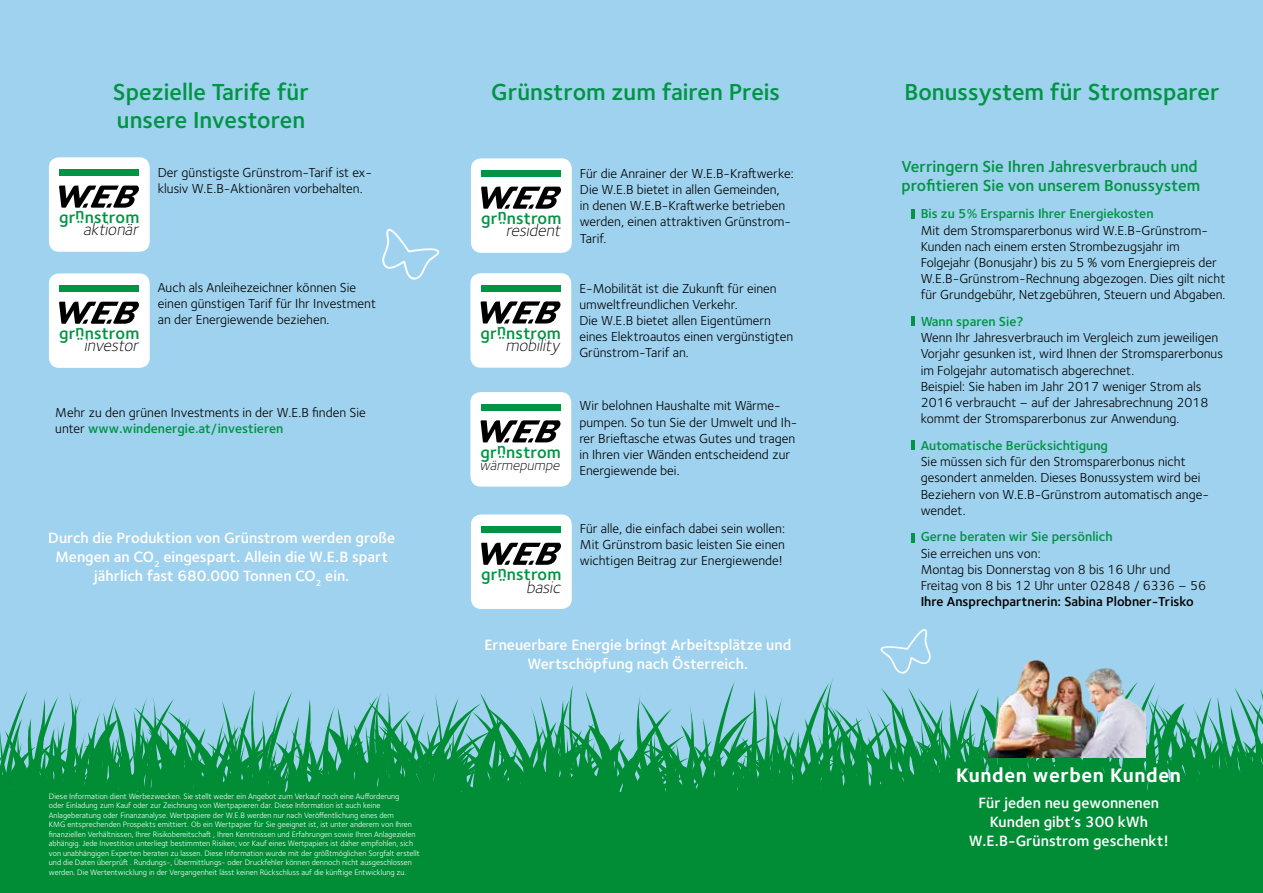
<style>
.page{position:relative;width:1263px;height:893px;background:#9fd2ee}
.page>*{position:absolute;margin:0;border:0;box-sizing:border-box;transform-origin:0 0}
.t1{font:600 24px/28.8px "Foundry Sterling OT2";color:#009444}
.t2{font:700 20.25px "Foundry Sterling OT2";letter-spacing:.03em;color:#fff}
.t3{font:600 17.1px "Foundry Sterling OT2";letter-spacing:.01em;color:#009444}
.t4{font:italic 300 17.1px "Foundry Sterling OT2";color:#000}
.t5{font:600 16.5px/19.8px "Foundry Sterling OT2";color:#009444}
.t6{font:600 15.45px/18.9px "Foundry Sterling OT2";color:#fff;text-align:center}
.t7{font:italic 300 14.55px "Foundry Sterling OT2";color:#000}
.t8{font:13.5px/16.2px "Foundry Sterling OT2";color:#000}
.t9{font:600 13.5px "Foundry Sterling OT2";color:#009444}
.t10{font:600 13.5px "Foundry Sterling OT2";color:#000}
.t11{font:8.1px/9.6px "Foundry Sterling OT2";color:#fff}
.s1{font-weight:600;color:#009444}
</style>
<div class="page">
<div style="left:49px;top:157px;width:101px;height:95px;background:#fff;border-radius:10px"></div>
<svg style="left:59px;top:186px;width:80px;height:22px"></svg>
<div style="left:59px;top:169px;width:80px;height:7px;background:#009444"></div>
<div style="left:471px;top:514px;width:101px;height:95px;background:#fff;border-radius:10px"></div>
<svg style="left:481px;top:543px;width:80px;height:22px"></svg>
<div style="left:481px;top:526px;width:80px;height:7px;background:#009444"></div>
<div style="left:471px;top:158px;width:101px;height:95px;background:#fff;border-radius:10px"></div>
<svg style="left:481px;top:187px;width:80px;height:22px"></svg>
<div style="left:481px;top:170px;width:80px;height:7px;background:#009444"></div>
<div style="left:49px;top:273px;width:101px;height:95px;background:#fff;border-radius:10px"></div>
<svg style="left:59px;top:302px;width:80px;height:22px"></svg>
<div style="left:59px;top:285px;width:80px;height:7px;background:#009444"></div>
<div style="left:470px;top:273px;width:101px;height:95px;background:#fff;border-radius:10px"></div>
<svg style="left:481px;top:301px;width:79px;height:22px"></svg>
<div style="left:481px;top:285px;width:79px;height:7px;background:#009444"></div>
<hr style="left:911px;top:209px;width:4px;height:10px;background:#009444">
<svg style="left:911px;top:317px;width:4px;height:9px"></svg>
<svg style="left:911px;top:441px;width:4px;height:9px"></svg>
<svg style="left:911px;top:533px;width:4px;height:9px"></svg>
<div style="left:470px;top:392px;width:101px;height:95px;background:#fff;border-radius:10px"></div>
<svg style="left:481px;top:420px;width:79px;height:22px"></svg>
<div style="left:481px;top:404px;width:79px;height:7px;background:#009444"></div>
<svg style="left:0;top:629px;width:1263px;height:264px"></svg>
<svg style="left:382px;top:228px;width:58px;height:52px"></svg>
<h1 class="t1" style="left:113px;top:76px;width:198px">Spezielle Tarife für unsere Investoren</h1>
<h1 class="t1" style="left:491px;top:76px;width:290px">Grünstrom zum fairen Preis</h1>
<h1 class="t1" style="left:904px;top:76px;width:317px">Bonussystem für Stromsparer</h1>
<p class="t3" style="left:85px;top:231px;width:11px;rotate:-180deg">ü</p>
<p class="t3" style="left:59px;top:204px;width:82px">gr nstrom</p>
<p class="t4" style="left:83px;top:217px;width:60px">aktionär</p>
<p class="t8" style="left:158px;top:164px;width:216px">Der günstigste Grünstrom-Tarif ist ex&shy;klusiv W.E.B-Aktionären vorbehalten.</p>
<p class="t3" style="left:507px;top:232px;width:11px;rotate:-180deg">ü</p>
<p class="t3" style="left:481px;top:205px;width:82px">gr nstrom</p>
<p class="t4" style="left:506px;top:219px;width:60px">resident</p>
<p class="t8" style="left:580px;top:164px;width:215px">Für die Anrainer der W.E.B-Kraftwerke:<br>Die W.E.B bietet in allen Gemeinden,<br>in denen W.E.B-Kraftwerke betrieben werden, einen attraktiven Grünstrom-<br>Tarif.</p>
<p class="t3" style="left:85px;top:347px;width:11px;rotate:-180deg">ü</p>
<p class="t3" style="left:59px;top:320px;width:82px">gr nstrom</p>
<p class="t4" style="left:84px;top:334px;width:60px">investor</p>
<p class="t8" style="left:158px;top:278px;width:220px">Auch als Anleihezeichner können Sie einen günstigen Tarif für Ihr Investment an der Energiewende beziehen.</p>
<p class="t3" style="left:506px;top:346px;width:11px;rotate:-180deg">ü</p>
<p class="t3" style="left:481px;top:320px;width:82px">gr nstrom</p>
<p class="t4" style="left:505px;top:333px;width:56px">mobility</p>
<p class="t8" style="left:579px;top:279px;width:215px">E-Mobilität ist die Zukunft für einen umweltfreundlichen Verkehr.<br>Die W.E.B bietet allen Eigentümern eines Elektroautos einen vergünstigten Grünstrom-Tarif an.</p>
<p class="t8" style="left:55px;top:403px;width:312px">Mehr zu den grünen Investments in der W.E.B finden Sie unter <span class="s1">www.windenergie.at/investieren</span></p>
<p class="t3" style="left:506px;top:465px;width:11px;rotate:-180deg">ü</p>
<p class="t7" style="left:479px;top:454px;width:85px">wärmepumpe</p>
<p class="t3" style="left:481px;top:439px;width:82px">gr nstrom</p>
<p class="t8" style="left:579px;top:397px;width:220px">Wir belohnen Haushalte mit Wärme&shy;pumpen. So tun Sie der Umwelt und Ih&shy;rer Brieftasche etwas Gutes und tragen in Ihren vier Wänden entscheidend zur Energiewende bei.</p>
<p class="t6" style="left:48px;top:527px;width:349px">Durch die Produktion von Grünstrom werden große<br>Mengen an CO<sub>2</sub> eingespart. Allein die W.E.B spart jährlich fast 680.000 Tonnen CO<sub>2</sub> ein.</p>
<p class="t3" style="left:507px;top:588px;width:11px;rotate:-180deg">ü</p>
<p class="t3" style="left:481px;top:561px;width:82px">gr nstrom</p>
<p class="t4" style="left:526px;top:575px;width:39px">basic</p>
<p class="t8" style="left:580px;top:519px;width:207px;text-align:justify">Für alle, die einfach dabei sein wollen:<br>Mit Grünstrom basic leisten Sie einen wichtigen Beitrag zur Energiewende!</p>
<p class="t5" style="left:901px;top:155px;width:300px">Verringern Sie Ihren Jahresverbrauch und profitieren Sie von unserem Bonussystem</p>
<p class="t9" style="left:921px;top:203px;width:234px">Bis zu 5% Ersparnis Ihrer Energiekosten</p>
<p class="t8" style="left:921px;top:221px;width:306px">Mit dem Stromsparerbonus wird W.E.B-Grünstrom-Kunden nach einem ersten Strombezugsjahr im Folgejahr (Bonusjahr) bis zu 5 % vom Energiepreis der W.E.B-Grünstrom-Rechnung abgezogen. Dies gilt nicht für Grundgebühr, Netzgebühren, Steuern und Abgaben.</p>
<p class="t9" style="left:921px;top:311px;width:104px">Wann sparen Sie?</p>
<p class="t8" style="left:921px;top:329px;width:304px">Wenn Ihr Jahresverbrauch im Vergleich zum jeweiligen Vorjahr gesunken ist, wird Ihnen der Stromsparerbonus im Folgejahr automatisch abgerechnet.<br>Beispiel: Sie haben im Jahr 2017 weniger Strom als 2016 verbraucht – auf der Jahresabrechnung 2018 kommt der Stromsparerbonus zur Anwendung.</p>
<p class="t9" style="left:921px;top:435px;width:189px">Automatische Berücksichtigung</p>
<p class="t8" style="left:921px;top:453px;width:290px">Sie müssen sich für den Stromsparerbonus nicht gesondert anmelden. Dieses Bonussystem wird bei Beziehern von W.E.B-Grünstrom automatisch ange&shy;wendet.</p>
<p class="t9" style="left:921px;top:526px;width:193px">Gerne beraten wir Sie persönlich</p>
<p class="t8" style="left:921px;top:544px;width:287px">Sie erreichen uns von:<br>Montag bis Donnerstag von 8 bis 16 Uhr und<br>Freitag von 8 bis 12 Uhr unter 02848 / 6336 – 56</p>
<p class="t10" style="left:921px;top:591px;width:275px">Ihre Ansprechpartnerin: Sabina Plobner-Trisko</p>
<p class="t6" style="left:484px;top:634px;width:308px">Erneuerbare Energie bringt Arbeitsplätze und<br>Wertschöpfung nach Österreich.</p>
<h2 class="t2" style="left:956px;top:759px;width:227px">Kunden werben Kunden</h2>
<p class="t11" style="left:49px;top:790px;width:372px">Diese Information dient Werbezwecken. Sie stellt weder ein Angebot zum Verkauf noch eine Aufforderung<br>oder Einladung zum Kauf oder zur Zeichnung von Wertpapieren dar. Diese Information ist auch keine Anlageberatung oder Finanzanalyse. Wertpapiere der W.E.B werden nur nach Veröffentlichung eines dem<br>KMG entsprechenden Prospekts emittiert. Ob ein Wertpapier für Sie geeignet ist, ist unter anderem von Ihren finanziellen Verhältnissen, Ihrer Risikobereitschaft , Ihren Kenntnissen und Erfahrungen sowie Ihren Anlagezielen abhängig. Jede Investition unterliegt bestimmten Risiken; vor Kauf eines Wertpapiers ist daher empfohlen, sich von unabhängigen Experten beraten zu lassen. Diese Information wurde mit der größtmöglichen Sorgfalt erstellt und die Daten überprüft . Rundungs-, Übermittlungs- oder Druckfehler können dennoch nicht ausgeschlossen werden. Die Wertentwicklung in der Vergangenheit lässt keinen Rückschluss auf die künftige Entwicklung zu.</p>
<p class="t6" style="left:969px;top:793px;width:202px">Für jeden neu gewonnenen<br>Kunden gibt‘s 300 kWh<br>W.E.B-Grünstrom geschenkt!</p>
</div>
